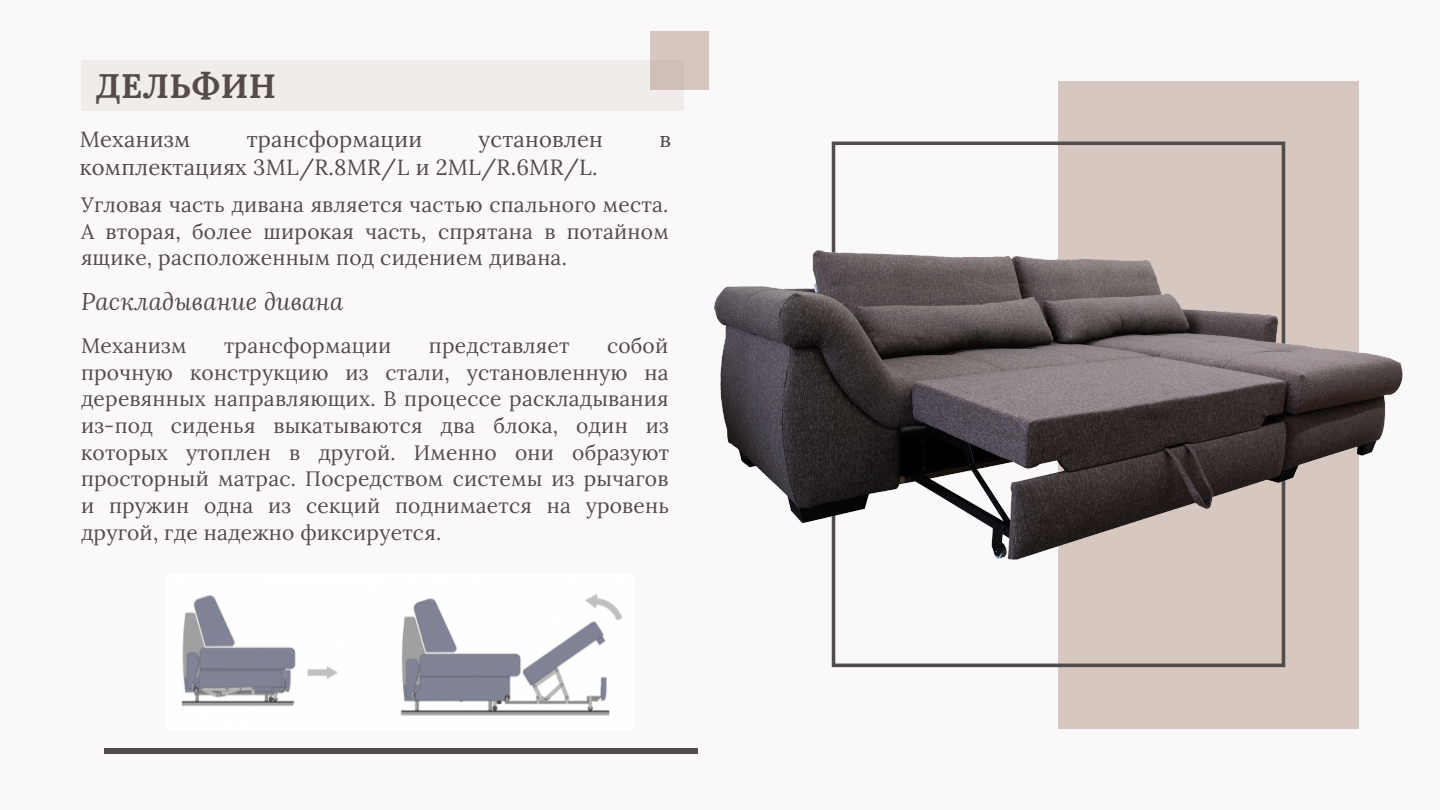
<style>
.page{position:relative;width:1440px;height:810px;background:#faf8f8}
.page>*{position:absolute;margin:0;border:0;box-sizing:border-box;transform-origin:0 0}
.t1{font:700 33.9px "Lora";letter-spacing:.01em;color:#524c4c}
.t2{font:italic 24px "Lora";letter-spacing:.01em;color:#524c4c}
.t3{font:22px "Lora";letter-spacing:.01em;color:#524c4c}
.t4{font:21px/26.6px "Lora";letter-spacing:.01em;color:#524c4c;text-align:justify}
</style>
<div class="page">
<div style="left:1058px;top:81px;width:301px;height:648px;background:#d6c8c1"></div>
<svg style="left:832px;top:142px;width:453px;height:525px;fill:#d6c8c1"></svg>
<div style="left:104px;top:748px;width:593px;height:5px;background:#524c4c"></div>
<div style="left:650px;top:31px;width:58px;height:59px;background:#d6c8c1"></div>
<div style="left:81px;top:61px;width:603px;height:50px;background:#f0ecea"></div>
<img style="left:181px;top:594px;width:441px;height:122px">
<img style="left:714px;top:251px;width:688px;height:308px">
<h1 class="t1" style="left:96px;top:64px;width:182px">ДЕЛЬФИН</h1>
<p class="t3" style="left:80px;top:125px;width:112px">Механизм</p>
<p class="t3" style="left:247px;top:125px;width:177px">трансформации</p>
<p class="t3" style="left:479px;top:125px;width:126px">установлен</p>
<p class="t3" style="left:659px;top:125px;width:13px">в</p>
<p class="t3" style="left:80px;top:153px;width:519px">комплектациях 3ML/R.8MR/L и 2ML/R.6MR/L.</p>
<p class="t4" style="left:81px;top:191px;width:589px">Угловая часть дивана является частью спального места.<br>А вторая, более широкая часть, спрятана в потайном ящике, расположенным под сидением дивана.</p>
<p class="t2" style="left:81px;top:286px;width:264px">Раскладывание дивана</p>
<p class="t4" style="left:81px;top:332px;width:107px">Механизм</p>
<p class="t4" style="left:224px;top:332px;width:169px">трансформации</p>
<p class="t4" style="left:429px;top:332px;width:142px">представляет</p>
<p class="t4" style="left:81px;top:332px;width:590px;text-indent:526px">собой прочную конструкцию из стали, установленную на деревянных направляющих. В процессе раскладывания из-под сиденья выкатываются два блока, один из которых утоплен в другой. Именно они образуют просторный матрас. Посредством системы из рычагов и пружин одна из секций поднимается на уровень другой, где надежно фиксируется.</p>
</div>
